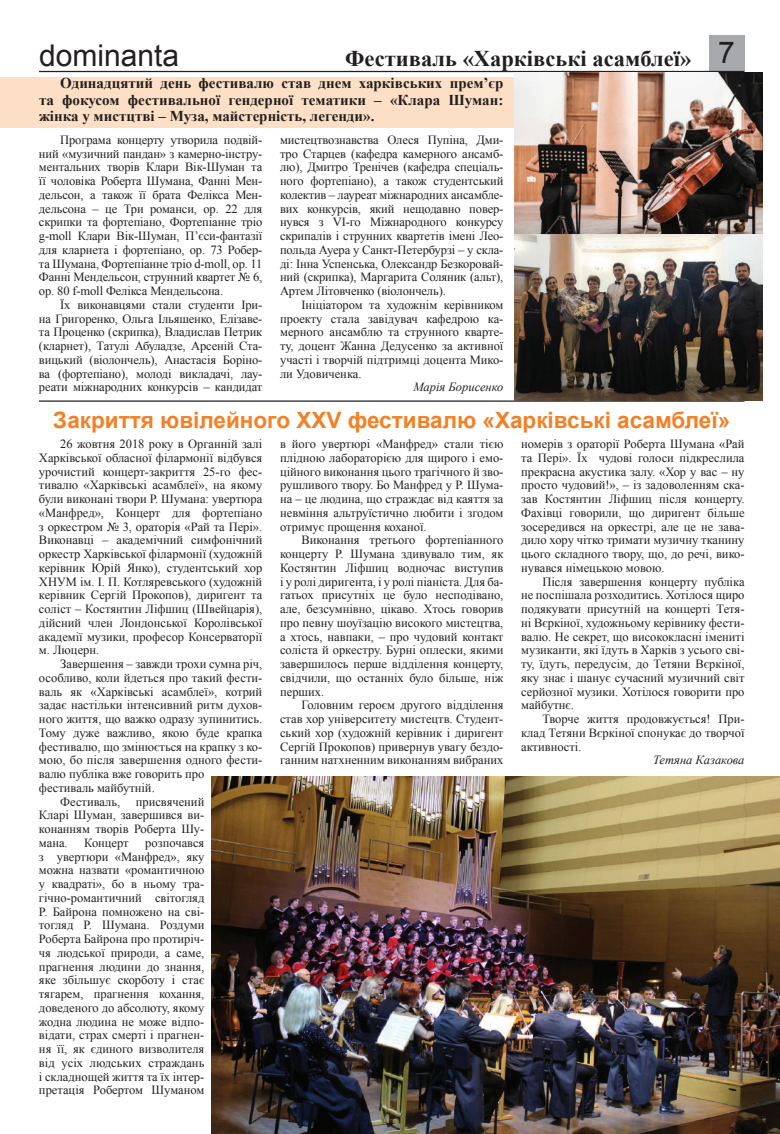
<style>
.page{position:relative;width:780px;height:1134px;background:#fff}
.page>*{position:absolute;margin:0;border:0;box-sizing:border-box;transform-origin:0 0}
.t1{font:30px "Arial";color:#231f20}
.t2{font:700 22.5px "Arial";color:#f48026}
.t3{font:700 22.5px "Times New Roman";color:#231f20}
.t4{font:700 15px/16.5px "Times New Roman";color:#231f20;text-align:justify}
.t5{font:12.5px/13.8px "Times New Roman";color:#231f20;text-align:justify}
.t6{font:italic 12.5px "Times New Roman";color:#231f20}
.s1{font-family:"Arial";font-weight:400;font-size:30px}
</style>
<div class="page">
<div style="left:1px;top:77px;width:549px;height:51px;background:#fddfc5"></div>
<div style="left:709px;top:35px;width:35px;height:36px;background:#a8a9ad"></div>
<hr style="left:39px;top:71px;width:705px;height:1px;background:#231f20">
<img style="left:514px;top:72px;width:248px;height:163px">
<img style="left:211px;top:776px;width:569px;height:358px">
<hr style="left:39px;top:400px;width:705px;height:2px;background:#231f20">
<img style="left:514px;top:235px;width:248px;height:165px">
<h1 class="t1" style="left:39px;top:36px;width:142px">dominanta</h1>
<h2 class="t3" style="left:345px;top:42px;width:391px">Фестиваль «Харківські асамблеї» <span class="s1">7</span></h2>
<p class="t4" style="left:39px;top:74px;width:466px;text-indent:21px">Одинадцятий день фестивалю став днем харківських прем’єр та фокусом фестивальної гендерної тематики – «Клара Шуман: жінка у мистцтві – Муза, майстерність, легенди».</p>
<p class="t5" style="left:280px;top:133px;width:225px">мистецтвознавства Олеся Пупіна, Дми&shy;тро Старцев (кафедра камерного ансамб&shy;лю), Дмитро Тренічев (кафедра спеціаль&shy;ного фортепіано), а також студентський колектив – лауреат міжнародних ансамбле&shy;вих конкурсів, який нещодавно повер&shy;нувся з VI-го Міжнародного конкурсу скрипалів і струнних квартетів імені Лео&shy;польда Ауера у Санкт-Петербурзі – у скла&shy;ді: Інна Успенська, Олександр Безкоровай&shy;ний (скрипка), Маргарита Соляник (альт), Артем Літовченко (віолончель).</p>
<p class="t5" style="left:280px;top:298px;width:225px;text-indent:21px">Ініціатором та художнім керівником проекту стала завідувач кафедрою ка&shy;мерного ансамблю та струнного кварте&shy;ту, доцент Жанна Дедусенко за активної участі і творчій підтримці доцента Мико&shy;ли Удовиченка.</p>
<p class="t6" style="left:413px;top:379px;width:92px">Марія Борисенко</p>
<p class="t5" style="left:39px;top:133px;width:225px;text-indent:21px">Програма концерту утворила подвій&shy;ний «музичний пандан» з камерно-інстру&shy;ментальних творів Клари Вік-Шуман та її чоловіка Роберта Шумана, Фанні Мен&shy;дельсон, а також її брата Фелікса Мен&shy;дельсона – це Три романси, ор. 22 для скрипки та фортепіано, Фортепіанне тріо g-moll Клари Вік-Шуман, П’єси-фантазії для кларнета і фортепіано, ор. 73 Робер&shy;та Шумана, Фортепіанне тріо d-moll, ор. 11<br>Фанні Мендельсон, струнний квартет № 6, ор. 80 f-moll Фелікса Мендельсона.</p>
<p class="t5" style="left:39px;top:298px;width:225px;text-indent:21px">Їх виконавцями стали студенти Іри&shy;на Григоренко, Ольга Ільяшенко, Елізаве&shy;та Проценко (скрипка), Владислав Петрик (кларнет), Татулі Абуладзе, Арсеній Ста&shy;вицький (віолончель), Анастасія Боріно&shy;ва (фортепіано), молоді викладачі, лау&shy;реати міжнародних конкурсів – кандидат</p>
<h2 class="t2" style="left:53px;top:405px;width:678px">Закриття ювілейного ХХV фестивалю «Харківські асамблеї»</h2>
<p class="t5" style="left:280px;top:437px;width:225px">в його увертюрі «Манфред» стали тією плідною лабораторією для щирого і емо&shy;ційного виконання цього трагічного й зво&shy;рушливого твору. Бо Манфред у Р. Шума&shy;на – це людина, що страждає від каяття за невміння альтруїстично любити і згодом отримує прощення коханої.</p>
<p class="t5" style="left:280px;top:533px;width:225px;text-indent:21px">Виконання третього фортепіанного концерту Р. Шумана здивувало тим, як Костянтин Ліфшиц водночас виступив і у ролі диригента, і у ролі піаніста. Для ба&shy;гатьох присутніх це було несподівано, але, безсумнівно, цікаво. Хтось говорив про певну шоуїзацію високого мистецтва, а хтось, навпаки, – про чудовий контакт соліста й оркестру. Бурні оплески, якими завершилось перше відділення концерту, свідчили, що останніх було більше, ніж перших.</p>
<p class="t5" style="left:280px;top:698px;width:225px;text-indent:21px">Головним героєм другого відділення став хор університету мистецтв. Студент&shy;ський хор (художній керівник і диригент Сергій Прокопов) привернув увагу бездо&shy;ганним натхненним виконанням вибраних</p>
<p class="t5" style="left:39px;top:437px;width:225px;text-indent:21px">26 жовтня 2018 року в Органній залі Харківської обласної філармонії відбувся урочистий концерт-закриття 25-го фес&shy;тивалю «Харківські асамблеї», на якому були виконані твори Р. Шумана: увертюра «Манфред», Концерт для фортепіано з оркестром № 3, ораторія «Рай та Пері».<br>Виконавці – академічний симфонічний оркестр Харківської філармонії (художній керівник Юрій Янко), студентський хор ХНУМ ім. І. П. Котляревського (художній керівник Сергій Прокопов), диригент та соліст – Костянтин Ліфшиц (Швейцарія), дійсний член Лондонської Королівської академії музики, професор Консерваторії м. Люцерн.</p>
<p class="t5" style="left:60px;top:657px;width:203px">Завершення – завжди трохи сумна річ,</p>
<p class="t5" style="left:39px;top:671px;width:225px">особливо, коли йдеться про такий фести-</p>
<p class="t5" style="left:39px;top:684px;width:225px">валь як «Харківські асамблеї», котрий</p>
<p class="t5" style="left:39px;top:698px;width:225px">задає настільки інтенсивний ритм духов-</p>
<p class="t5" style="left:39px;top:712px;width:225px">ного життя, що важко одразу зупинитись.</p>
<p class="t5" style="left:39px;top:726px;width:225px">Тому дуже важливо, якою буде крапка</p>
<p class="t5" style="left:39px;top:739px;width:225px">фестивалю, що змінюється на крапку з ко-</p>
<p class="t5" style="left:39px;top:753px;width:225px">мою, бо після завершення одного фести-</p>
<p class="t5" style="left:39px;top:767px;width:167px">валю публіка вже говорить про</p>
<p class="t5" style="left:39px;top:781px;width:117px">фестиваль майбутній.</p>
<p class="t5" style="left:60px;top:794px;width:146px">Фестиваль, присвячений</p>
<p class="t5" style="left:39px;top:808px;width:167px">Кларі Шуман, завершився ви-</p>
<p class="t5" style="left:39px;top:822px;width:167px">конанням творів Роберта Шу-</p>
<p class="t5" style="left:39px;top:836px;width:30px">мана.</p>
<p class="t5" style="left:84px;top:836px;width:46px">Концерт</p>
<p class="t5" style="left:521px;top:437px;width:225px">номерів з ораторії Роберта Шумана «Рай та Пері». Їх чудові голоси підкреслила прекрасна акустика залу. «Хор у вас – ну просто чудовий!», – із задоволенням ска&shy;зав Костянтин Ліфшиц після концерту.<br>Фахівці говорили, що диригент більше зосередився на оркестрі, але це не зава&shy;дило хору чітко тримати музичну тканину цього складного твору, що, до речі, вико&shy;нувався німецькою мовою.</p>
<p class="t5" style="left:521px;top:574px;width:225px;text-indent:21px">Після завершення концерту публіка не поспішала розходитись. Хотілося щиро подякувати присутній на концерті Тетя&shy;ні Вєркіної, художньому керівнику фести&shy;валю. Не секрет, що висококласні імениті музиканти, які їдуть в Харків з усього сві&shy;ту, їдуть, передусім, до Тетяни Вєркіної, яку знає і шанує сучасний музичний світ серйозної музики. Хотілося говорити про майбутнє.</p>
<p class="t5" style="left:521px;top:712px;width:225px;text-indent:21px">Творче життя продовжується! При&shy;клад Тетяни Вєркіної спонукає до творчої активності.</p>
<p class="t6" style="left:653px;top:752px;width:93px">Тетяна Казакова</p>
<p class="t5" style="left:39px;top:836px;width:167px;text-indent:106px">розпочався з увертюри «Манфред», яку можна назвати «романтичною у квадраті», бо в ньому тра&shy;гічно-романтичний світогляд Р. Байрона помножено на сві&shy;тогляд Р. Шумана. Роздуми Роберта Байрона про протиріч&shy;чя людської природи, а саме, прагнення людини до знання, яке збільшує скорботу і стає тягарем, прагнення кохання, доведеного до абсолюту, якому жодна людина не може відпо&shy;відати, страх смерті і прагнен&shy;ня її, як єдиного визволителя від усіх людських страждань і складнощей життя та їх інтер&shy;претація Робертом Шуманом</p>
</div>
